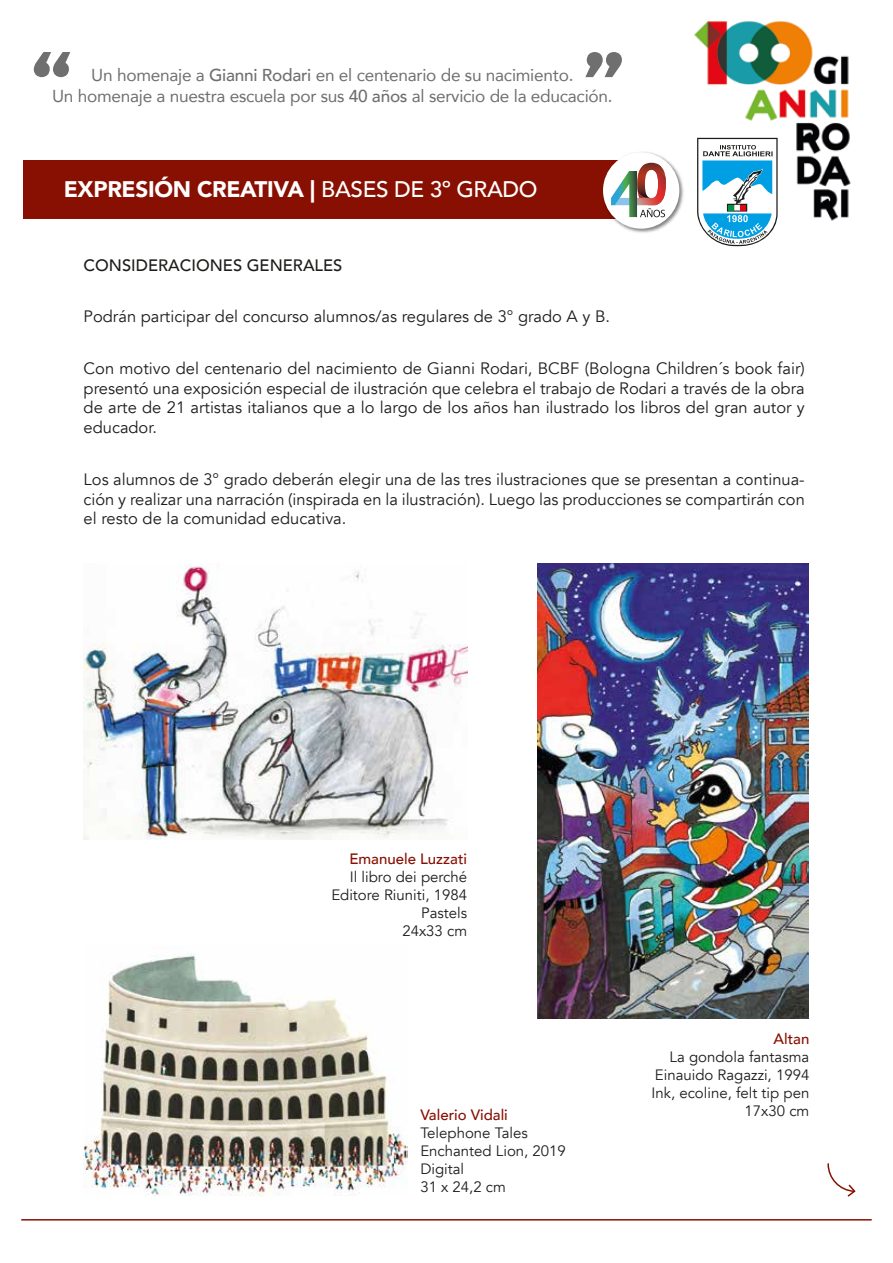
<style>
.page{position:relative;width:893px;height:1263px;background:#fff}
.page>*{position:absolute;margin:0;border:0;box-sizing:border-box;transform-origin:0 0}
.t1{font:900 22.5px "Avenir";letter-spacing:-.015em;color:#fff}
.t2{font:17.25px/21.5px "Avenir";letter-spacing:-.015em;color:#706f6f;text-align:center}
.t3{font:16.5px/19.8px "Avenir";color:#1d1d1b;text-align:justify}
.t4{font:500 16.5px "Avenir";color:#1d1d1b}
.t5{font:15px/18px "Avenir";color:#1d1d1b;text-align:right}
.t6{font:500 15px "Avenir";color:#881002}
.s1{font-weight:500}
</style>
<div class="page">
<img style="left:391px;top:1129px;width:17px;height:58px">
<img style="left:694px;top:21px;width:157px;height:200px">
<div style="left:685px;top:122px;width:106px;height:102px;background:#fff"></div>
<div style="left:23px;top:160px;width:611px;height:58px;background:#881002"></div>
<hr style="left:21px;top:1219px;width:851px;height:1px;background:#881002">
<svg style="left:34px;top:52px;width:36px;height:25px"></svg>
<svg style="left:585px;top:52px;width:37px;height:25px"></svg>
<svg style="left:697px;top:138px;width:81px;height:108px"></svg>
<img style="left:600px;top:152px;width:84px;height:81px">
<div style="left:603px;top:152px;width:76px;height:77px;background:#fff;border-radius:50%"></div>
<svg style="left:611px;top:163px;width:55px;height:54px"></svg>
<svg style="left:827px;top:1163px;width:29px;height:34px"></svg>
<img style="left:83px;top:953px;width:308px;height:243px">
<img style="left:84px;top:566px;width:383px;height:273px">
<img style="left:538px;top:564px;width:271px;height:454px">
<p class="t2" style="left:52px;top:63px;width:562px">Un homenaje a <span class="s1">Gianni Rodari</span> en el centenario de su nacimiento.<br>Un homenaje a nuestra escuela por sus <span class="s1">40 años</span> al servicio de la educación.</p>
<h1 class="t1" style="left:64px;top:169px;width:475px">EXPRESIÓN CREATIVA | <span class="s1">BASES DE 3º GRADO</span></h1>
<p class="t4" style="left:84px;top:251px;width:260px">CONSIDERACIONES GENERALES</p>
<p class="t3" style="left:84px;top:307px;width:528px">Podrán participar del concurso alumnos/as regulares de 3° grado A y B.</p>
<p class="t3" style="left:84px;top:359px;width:723px">Con motivo del centenario del nacimiento de Gianni Rodari, BCBF (Bologna Children´s book fair) presentó una exposición especial de ilustración que celebra el trabajo de Rodari a través de la obra de arte de 21 artistas italianos que a lo largo de los años han ilustrado los libros del gran autor y educador.</p>
<p class="t3" style="left:84px;top:469px;width:723px">Los alumnos de 3° grado deberán elegir una de las tres ilustraciones que se presentan a continua&shy;ción y realizar una narración (inspirada en la ilustración). Luego las producciones se compartirán con el resto de la comunidad educativa.</p>
<p class="t6" style="left:349px;top:846px;width:119px">Emanuele Luzzati</p>
<p class="t5" style="left:331px;top:868px;width:137px">Il libro dei perché<br>Editore Riuniti, 1984<br>Pastels<br>24x33 cm</p>
<p class="t6" style="left:420px;top:1102px;width:89px">Valerio Vidali</p>
<p class="t5" style="left:420px;top:1124px;width:147px;text-align:left">Telephone Tales<br>Enchanted Lion, 2019<br>Digital<br>31 x 24,2 cm</p>
<p class="t6" style="left:773px;top:1026px;width:37px">Altan</p>
<p class="t5" style="left:651px;top:1048px;width:159px">La gondola fantasma<br>Einauido Ragazzi, 1994<br>Ink, ecoline, felt tip pen<br>17x30 cm</p>
</div>
